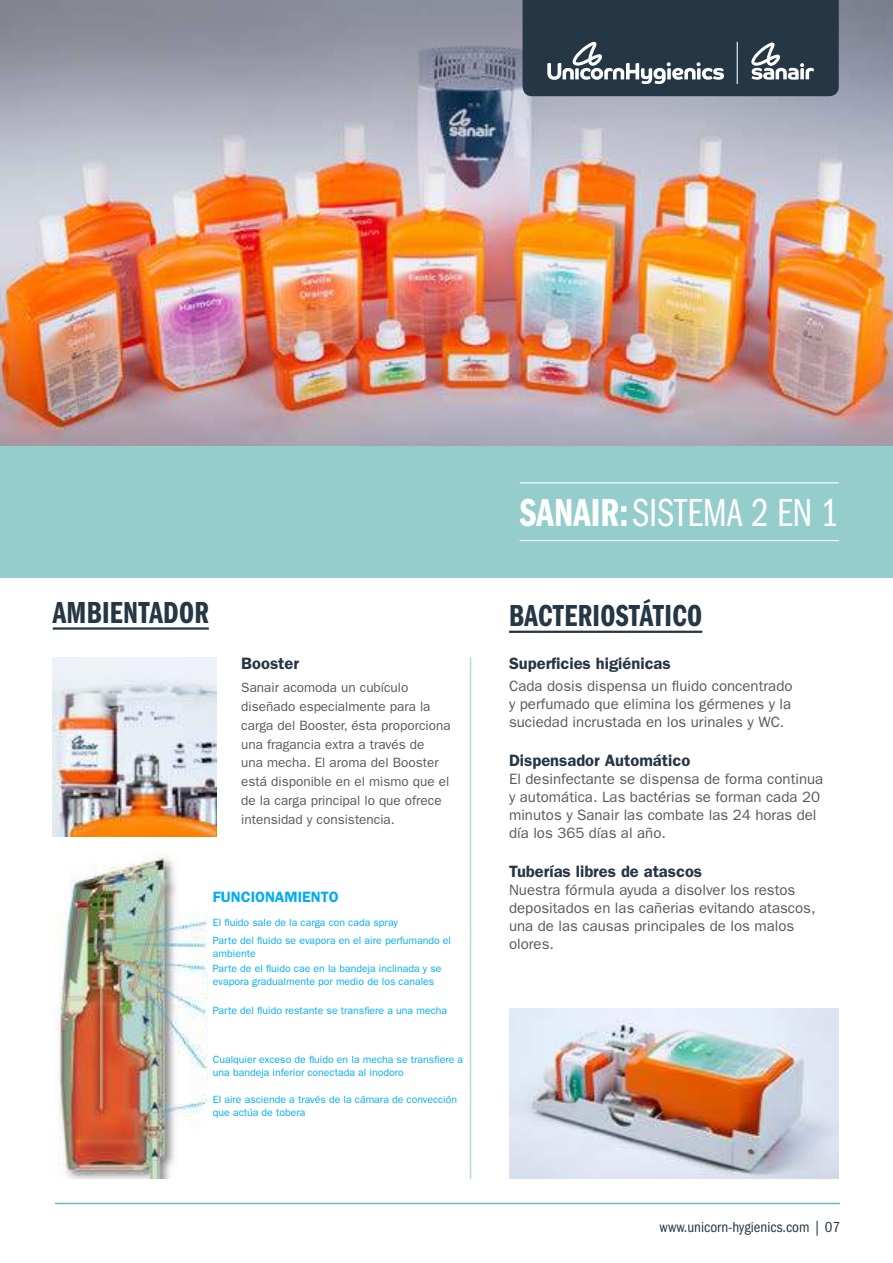
<style>
.page{position:relative;width:893px;height:1263px;background:#fff}
.page>*{position:absolute;margin:0;border:0;box-sizing:border-box;transform-origin:0 0}
.t1{font:40.5px "ITC Franklin Gothic Std Bk Cp";letter-spacing:.005em;color:#fff}
.t2{font:31.5px "ITC Franklin Gothic Std Dm Cp";letter-spacing:.01em;color:#253644}
.t3{font:600 16.5px "ITC Franklin Gothic Std";color:#253644}
.t4{font:15px/18px "ITC Franklin Gothic Std";color:#57585b}
.t5{font:condensed 15px "ITC Franklin Gothic Std";color:#253644}
.t6{font:600 15px "ITC Franklin Gothic Std";color:#00adef}
.t7{font:13.5px/18.9px "ITC Franklin Gothic Std";color:#57585b}
.t8{font:10.5px/12.6px "ITC Franklin Gothic Std";color:#00adef}
.s1{font-family:"ITC Franklin Gothic Std Dm Cp"}
</style>
<div class="page">
<img style="left:53px;top:657px;width:164px;height:179px">
<img style="left:0;top:0;width:893px;height:446px">
<hr style="left:470px;top:657px;width:1px;height:522px;background:#b3d9d9">
<div style="left:0;top:446px;width:893px;height:131px;background:#95cdcd"></div>
<hr style="left:520px;top:482px;width:319px;height:1px;background:#fff">
<hr style="left:520px;top:540px;width:319px;height:1px;background:#fff">
<hr style="left:55px;top:1203px;width:785px;height:1px;background:#66bdbd">
<hr style="left:53px;top:627px;width:156px;height:3px;background:#253644">
<img style="left:57px;top:852px;width:151px;height:327px">
<hr style="left:509px;top:631px;width:193px;height:2px;background:#253644">
<img style="left:509px;top:1008px;width:330px;height:171px">
<svg style="left:523px;top:0;width:316px;height:96px;background:#364653"></svg>
<h1 class="t1" style="left:520px;top:491px;width:320px"><span class="s1">SANAIR:</span>SISTEMA 2 EN 1</h1>
<h2 class="t2" style="left:53px;top:595px;width:158px">AMBIENTADOR</h2>
<h2 class="t2" style="left:509px;top:598px;width:195px">BACTERIOSTÁTICO</h2>
<p class="t3" style="left:509px;top:653px;width:163px">Superficies higiénicas</p>
<p class="t4" style="left:509px;top:677px;width:285px;text-align:justify">Cada dosis dispensa un fluido concentrado y perfumado que elimina los gérmenes y la suciedad incrustada en los urinales y WC.</p>
<p class="t3" style="left:509px;top:750px;width:183px">Dispensador Automático</p>
<p class="t4" style="left:509px;top:770px;width:316px">El desinfectante se dispensa de forma continua y automática. Las bactérias se forman cada 20 minutos y Sanair las combate las 24 horas del día los 365 días al año.</p>
<p class="t3" style="left:509px;top:861px;width:195px">Tuberías libres de atascos</p>
<p class="t4" style="left:509px;top:881px;width:308px">Nuestra fórmula ayuda a disolver los restos depositados en las cañerias evitando atascos, una de las causas principales de los malos olores.</p>
<p class="t3" style="left:241px;top:653px;width:59px">Booster</p>
<p class="t7" style="left:241px;top:678px;width:211px">Sanair acomoda un cubículo diseñado especialmente para la carga del Booster, ésta proporciona una fragancia extra a través de<br>una mecha. El aroma del Booster está disponible en el mismo que el de la carga principal lo que ofrece intensidad y consistencia.</p>
<p class="t6" style="left:213px;top:888px;width:128px">FUNCIONAMIENTO</p>
<p class="t8" style="left:213px;top:913px;width:240px;line-height:18.6px">El fluido sale de la carga con cada spray<br>Parte del fluido se evapora en el aire perfumando el</p>
<p class="t8" style="left:213px;top:946px;width:230px;line-height:15.5px">ambiente<br>Parte de el fluido cae en la bandeja inclinada y se</p>
<p class="t8" style="left:213px;top:975px;width:223px">evapora gradualmente por medio de los canales</p>
<p class="t8" style="left:213px;top:1004px;width:236px">Parte del fluido restante se transfiere a una mecha</p>
<p class="t8" style="left:213px;top:1053px;width:252px">Cualquier exceso de fluido en la mecha se transfiere a una bandeja inferior conectada al inodoro</p>
<p class="t8" style="left:213px;top:1093px;width:246px">El aire asciende a través de la cámara de convección que actúa de tobera</p>
<p class="t5" style="left:660px;top:1218px;width:182px">www.unicorn-hygienics.com | 07</p>
</div>
